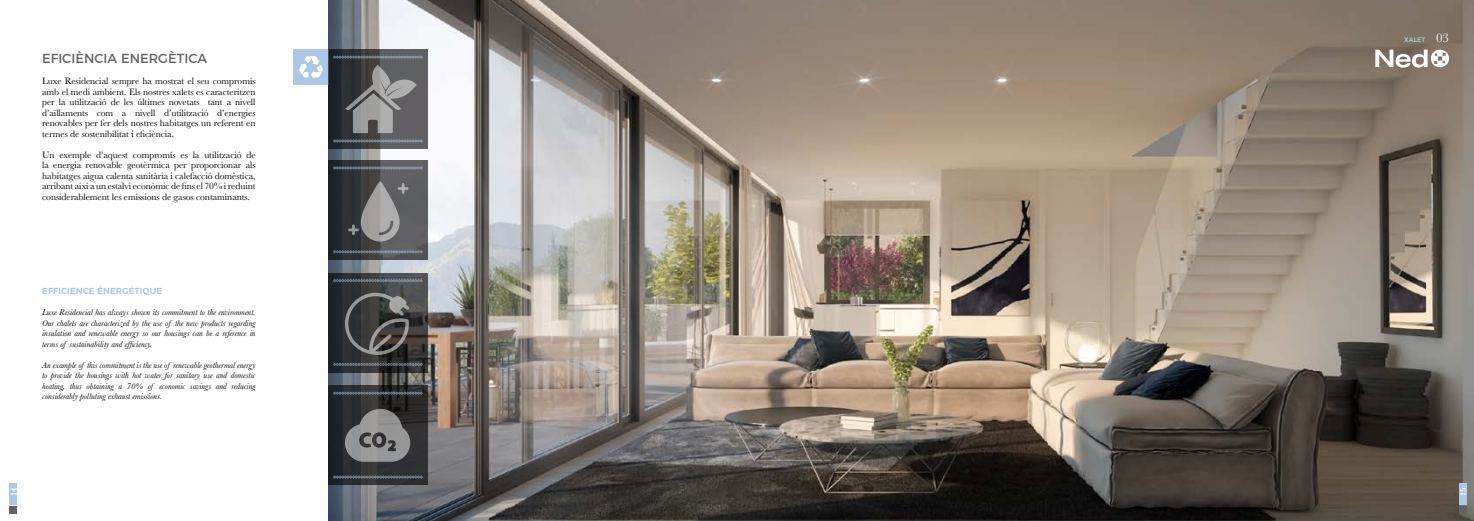
<style>
.page{position:relative;width:1474px;height:521px;background:#fff}
.page>*{position:absolute;margin:0;border:0;box-sizing:border-box;transform-origin:0 0}
.t1{font:13.12px "Montserrat";color:#646363}
.t2{font:13.12px "Baskerville";color:#fff}
.t3{font:9.62px/10.5px "Baskerville";letter-spacing:-.005em;color:#000;text-align:justify}
.t4{font:italic 8.75px/10.5px "Baskerville";color:#000;text-align:justify}
.t5{font:600 8.75px "Montserrat";color:#abc8e8}
.t6{font:600 8.75px "Baskerville";color:#fff}
.t7{font:500 6.56px "Montserrat";color:#abc8e8}
</style>
<div class="page">
<img style="left:328px;top:0;width:1145px;height:521px">
<svg style="left:329px;top:0;width:32px;height:521px"></svg>
<div style="left:293px;top:50px;width:36px;height:35px;background:#abc8e8"></div>
<svg style="left:299px;top:56px;width:24px;height:23px"></svg>
<svg style="left:329px;top:50px;width:99px;height:99px"></svg>
<svg style="left:333px;top:56px;width:90px;height:3px"></svg>
<svg style="left:333px;top:139px;width:90px;height:3px"></svg>
<svg style="left:329px;top:160px;width:99px;height:100px"></svg>
<svg style="left:333px;top:166px;width:90px;height:3px"></svg>
<svg style="left:333px;top:250px;width:90px;height:3px"></svg>
<svg style="left:329px;top:273px;width:99px;height:99px"></svg>
<svg style="left:333px;top:279px;width:90px;height:3px"></svg>
<svg style="left:333px;top:363px;width:90px;height:3px"></svg>
<svg style="left:329px;top:386px;width:99px;height:99px;fill:#2c2d31"></svg>
<svg style="left:333px;top:392px;width:90px;height:3px"></svg>
<svg style="left:333px;top:475px;width:90px;height:3px"></svg>
<svg style="left:345px;top:65px;width:72px;height:68px"></svg>
<svg style="left:348px;top:182px;width:60px;height:60px"></svg>
<svg style="left:345px;top:293px;width:64px;height:62px"></svg>
<svg style="left:345px;top:409px;width:65px;height:53px"></svg>
<div style="left:376px;top:436px;width:6px;height:8px;background:#979697;border-radius:50%"></div>
<svg style="left:1375px;top:50px;width:73px;height:18px"></svg>
<div style="left:1458px;top:483px;width:8px;height:21px;background:#abc8e8"></div>
<div style="left:1458px;top:506px;width:8px;height:8px;background:#646363"></div>
<div style="left:9px;top:483px;width:8px;height:21px;background:#abc8e8"></div>
<div style="left:9px;top:506px;width:8px;height:8px;background:#646363"></div>
<h1 class="t1" style="left:42px;top:48px;width:166px">EFICIÈNCIA ENERGÈTICA</h1>
<p class="t3" style="left:42px;top:76px;width:215px">Luxe Residencial sempre ha mostrat el seu compromís amb el medi ambient. Els nostres xalets es caracteritzen per la utilització de les últimes novetats tant a nivell d’aïllaments com a nivell d’utilització d’energies renovables per fer dels nostres habitatges un referent en termes de sostenibilitat i eficiència.</p>
<p class="t3" style="left:42px;top:149px;width:215px">Un exemple d’aquest compromís es la utilització de la energia renovable geotèrmica per proporcionar als habitatges aigua calenta sanitària i calefacció domèstica, arribant així a un estalvi econòmic de fins el 70% i reduint considerablement les emissions de gasos contaminants.</p>
<p class="t5" style="left:42px;top:284px;width:121px">EFFICIENCE ÉNERGÉTIQUE</p>
<p class="t4" style="left:42px;top:307px;width:215px">Luxe Residencial has always shown its commitment to the environment.<br>Our chalets are characterized by the use of the new products regarding insulation and renewable energy so our housings can be a reference in terms of sustainability and efficiency.</p>
<p class="t4" style="left:42px;top:359px;width:215px">An example of this commitment is the use of renewable geothermal energy to provide the housings with hot water for sanitary use and domestic heating, thus obtaining a 70% of economic savings and reducing considerably polluting exhaust emissions.</p>
<p class="t7" style="left:1403px;top:34px;width:23px">XALET</p>
<h1 class="t2" style="left:1435px;top:29px;width:15px">03</h1>
<p class="t6" style="left:8px;top:496px;width:10px;rotate:-90deg">14</p>
<p class="t6" style="left:1456px;top:496px;width:10px;rotate:-90deg">15</p>
</div>
